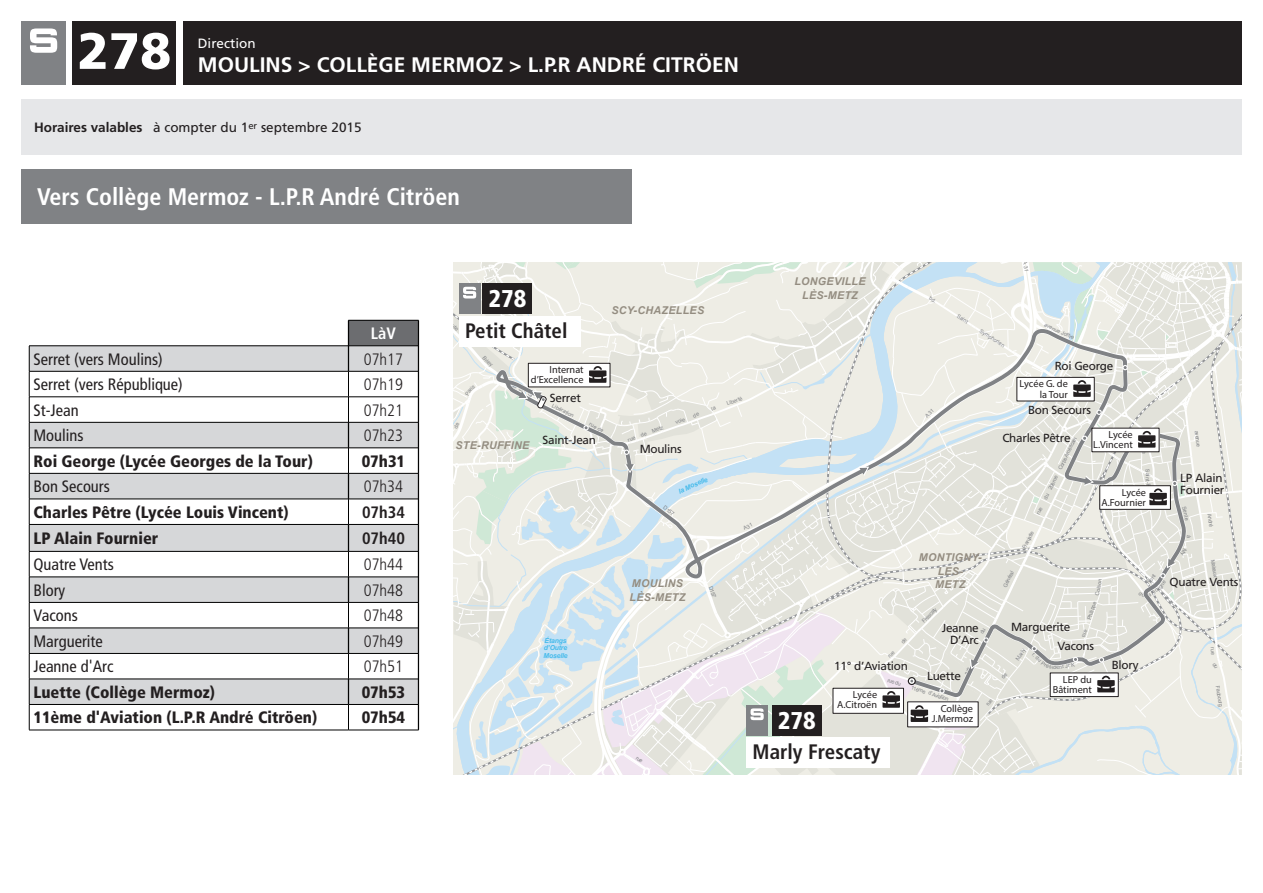
<style>
.page{position:relative;width:1263px;height:893px;background:#fff}
.page>*{position:absolute;margin:0;border:0;box-sizing:border-box;transform-origin:0 0}
.t1{font:900 51px "Frutiger LT Std";color:#fff}
.t2{font:900 condensed 24.3px "Frutiger LT Std";color:#fff}
.t3{font:700 condensed 24px "Frutiger LT Std";color:#fff}
.t4{font:700 21px "Frutiger LT Std";color:#fff}
.t5{font:700 condensed 21px "Frutiger LT Std";color:#231f20}
.t6{font:900 condensed 16.5px "Frutiger LT Std";color:#231f20}
.t7{font:condensed 16.5px "Frutiger LT Std";color:#231f20}
.t8{font:300 condensed 16.5px "Frutiger LT Std";color:#231f20}
.t9{font:700 condensed 16.5px "Frutiger LT Std";color:#231f20}
.t10{font:700 condensed 16.5px "Frutiger LT Std";color:#fff}
.t11{font:13.5px "Frutiger LT Std";color:#231f20}
.t12{font:13.5px "Frutiger LT Std";color:#fff}
.t13{font:11.7px/11.7px "Frutiger LT Std";letter-spacing:-.025em;color:#231f20}
.t14{font:italic 700 10.8px/13.6px "Arial";letter-spacing:.025em;color:#948d81;text-align:center}
.t15{font:italic 10.35px/10.4px "Frutiger";color:#231f20;text-align:right}
.t16{font:italic 700 6.9px/7.8px "Arial";letter-spacing:-.025em;color:#47bbeb}
.t17{font:5.4px "Arial";color:#808285}
.s1{font-weight:700}
</style>
<div class="page">
<div style="left:21px;top:99px;width:1221px;height:56px;background:#e6e7e9"></div>
<div style="left:73px;top:21px;width:103px;height:64px;background:#231f20"></div>
<div style="left:183px;top:21px;width:1059px;height:64px;background:#231f20"></div>
<div style="left:21px;top:21px;width:45px;height:64px;background:#808285"></div>
<svg style="left:30px;top:28px;width:27px;height:25px"></svg>
<svg style="left:30px;top:347px;width:318px;height:357px;fill:#d6d7d9"></svg>
<hr style="left:29px;top:730px;width:319px;height:1px;background:#000">
<hr style="left:348px;top:730px;width:71px;height:1px;background:#000">
<hr style="left:29px;top:346px;width:319px;height:1px;background:#000">
<hr style="left:29px;top:371px;width:319px;height:1px;background:#000">
<hr style="left:29px;top:397px;width:319px;height:1px;background:#000">
<hr style="left:29px;top:422px;width:319px;height:1px;background:#000">
<hr style="left:29px;top:448px;width:319px;height:1px;background:#000">
<hr style="left:29px;top:473px;width:319px;height:1px;background:#000">
<hr style="left:29px;top:499px;width:319px;height:1px;background:#000">
<hr style="left:29px;top:524px;width:319px;height:1px;background:#000">
<hr style="left:29px;top:551px;width:319px;height:1px;background:#000">
<hr style="left:29px;top:577px;width:319px;height:1px;background:#000">
<hr style="left:29px;top:602px;width:319px;height:1px;background:#000">
<hr style="left:29px;top:628px;width:319px;height:1px;background:#000">
<hr style="left:29px;top:653px;width:319px;height:1px;background:#000">
<svg style="left:29px;top:346px;width:1px;height:384px"></svg>
<hr style="left:29px;top:679px;width:319px;height:1px;background:#000">
<svg style="left:348px;top:320px;width:71px;height:410px"></svg>
<hr style="left:29px;top:704px;width:319px;height:1px;background:#000">
<div style="left:21px;top:169px;width:610px;height:55px;background:#808285"></div>
<svg style="left:453px;top:262px;width:789px;height:513px"></svg>
<h1 class="t1" style="left:78px;top:20px;width:95px">278</h1>
<h3 class="t12" style="left:198px;top:35px;width:59px">Direction</h3>
<h3 class="t4" style="left:198px;top:52px;width:542px">MOULINS &gt; COLLÈGE MERMOZ &gt; L.P.R ANDRÉ CITRÖEN</h3>
<h3 class="t11" style="left:34px;top:120px;width:329px"><span class="s1">HORAIRES VALABLES</span> à compter du 1<sup>er</sup> septembre 2015</h3>
<h3 class="t3" style="left:37px;top:182px;width:424px">Vers Collège Mermoz - L.P.R André Citröen</h3>
<h3 class="t10" style="left:371px;top:324px;width:27px">LàV</h3>
<h3 class="t7" style="left:33px;top:349px;width:131px">Serret (vers Moulins)</h3>
<h3 class="t8" style="left:364px;top:350px;width:41px">07h17</h3>
<h3 class="t7" style="left:33px;top:375px;width:151px">Serret (vers République)</h3>
<h3 class="t8" style="left:364px;top:375px;width:41px">07h19</h3>
<h3 class="t7" style="left:33px;top:400px;width:47px">St-Jean</h3>
<h3 class="t8" style="left:364px;top:401px;width:41px">07h21</h3>
<h3 class="t7" style="left:33px;top:426px;width:52px">Moulins</h3>
<h3 class="t8" style="left:364px;top:426px;width:41px">07h23</h3>
<h3 class="t6" style="left:33px;top:451px;width:281px">Roi George (Lycée Georges de la Tour)</h3>
<h3 class="t6" style="left:362px;top:451px;width:45px">07h31</h3>
<h3 class="t7" style="left:33px;top:477px;width:78px">Bon Secours</h3>
<h3 class="t8" style="left:364px;top:477px;width:41px">07h34</h3>
<h3 class="t6" style="left:33px;top:502px;width:257px">Charles Pêtre (Lycée Louis Vincent)</h3>
<h3 class="t9" style="left:362px;top:502px;width:44px">07h34</h3>
<h3 class="t6" style="left:33px;top:528px;width:126px">LP Alain Fournier</h3>
<h3 class="t9" style="left:362px;top:529px;width:44px">07h40</h3>
<h3 class="t7" style="left:33px;top:555px;width:82px">Quatre Vents</h3>
<h3 class="t8" style="left:364px;top:555px;width:41px">07h44</h3>
<h3 class="t7" style="left:33px;top:580px;width:33px">Blory</h3>
<h3 class="t8" style="left:364px;top:581px;width:41px">07h48</h3>
<h3 class="t7" style="left:33px;top:606px;width:46px">Vacons</h3>
<h3 class="t8" style="left:364px;top:606px;width:41px">07h48</h3>
<h3 class="t7" style="left:33px;top:631px;width:71px">Marguerite</h3>
<h3 class="t8" style="left:364px;top:632px;width:41px">07h49</h3>
<h3 class="t7" style="left:33px;top:657px;width:82px">Jeanne d'Arc</h3>
<h3 class="t8" style="left:364px;top:657px;width:41px">07h51</h3>
<h3 class="t6" style="left:33px;top:682px;width:183px">Luette (Collège Mermoz)</h3>
<h3 class="t6" style="left:362px;top:682px;width:45px">07h53</h3>
<h3 class="t6" style="left:33px;top:708px;width:285px">11ème d'Aviation (L.P.R André Citröen)</h3>
<h3 class="t6" style="left:362px;top:708px;width:45px">07h54</h3>
<h2 class="t2" style="left:488px;top:284px;width:39px">278</h2>
<h3 class="t5" style="left:465px;top:318px;width:104px">Petit Châtel</h3>
<h3 class="t14" style="left:611px;top:303px;width:94px">SCY-CHAZELLES</h3>
<h3 class="t14" style="left:794px;top:275px;width:73px">LONGEVILLE<br>LÈS-METZ</h3>
<p class="t17" style="left:959px;top:312px;width:14px;rotate:33deg">Saint</p>
<p class="t17" style="left:982px;top:327px;width:30px;rotate:33deg">Symphorien</p>
<p class="t17" style="left:1065px;top:330px;width:9px;rotate:24deg">offr</p>
<h3 class="t15" style="left:531px;top:364px;width:54px">Internat d’Excellence</h3>
<p class="t17" style="left:513px;top:382px;width:24px;rotate:26deg">av. de la</p>
<h3 class="t13" style="left:550px;top:392px;width:33px">Serret</h3>
<p class="t17" style="left:554px;top:402px;width:25px;rotate:26deg">Libération</p>
<h3 class="t14" style="left:455px;top:438px;width:75px">STE-RUFFINE</h3>
<p class="t17" style="left:591px;top:421px;width:17px;rotate:27deg">rue de</p>
<h3 class="t13" style="left:543px;top:434px;width:55px">Saint-Jean</h3>
<p class="t17" style="left:627px;top:436px;width:39px;rotate:-20deg">rue de Metz</p>
<p class="t17" style="left:674px;top:419px;width:11px;rotate:-20deg">voie</p>
<h3 class="t13" style="left:640px;top:444px;width:43px">Moulins</h3>
<p class="t17" style="left:725px;top:400px;width:15px;rotate:-20deg">Libert</p>
<h3 class="t13" style="left:1055px;top:360px;width:60px">Roi George</h3>
<h3 class="t15" style="left:1020px;top:378px;width:50px">Lycée G. de la Tour</h3>
<h3 class="t13" style="left:1028px;top:404px;width:64px">Bon Secours</h3>
<h3 class="t13" style="left:1002px;top:432px;width:70px">Charles Pêtre</h3>
<h3 class="t15" style="left:1093px;top:429px;width:41px">Lycée<br>L.Vincent</h3>
<p class="t17" style="left:1056px;top:468px;width:37px;rotate:-64deg">Corps Américain</p>
<p class="t17" style="left:1200px;top:430px;width:18px;rotate:83deg">avenue</p>
<p class="t16" style="left:677px;top:488px;width:33px;rotate:-24deg">la Moselle</p>
<p class="t17" style="left:666px;top:504px;width:14px;rotate:38deg">D157</p>
<p class="t17" style="left:1042px;top:497px;width:27px;rotate:-64deg">du 20ème</p>
<h3 class="t15" style="left:1101px;top:487px;width:46px">Lycée<br>A.Fournier</h3>
<h3 class="t13" style="left:1180px;top:473px;width:46px">LP Alain<br>Fournier</h3>
<p class="t17" style="left:1021px;top:547px;width:21px;rotate:-63deg">Franjatte</p>
<p class="t16" style="left:543px;top:636px;width:26px">Étangs d’Outre<br>Moselle</p>
<h3 class="t14" style="left:919px;top:551px;width:64px">MONTIGNY-<br>LES-</h3>
<h3 class="t14" style="left:632px;top:577px;width:53px">MOULINS</h3>
<h3 class="t14" style="left:935px;top:578px;width:32px">METZ</h3>
<h3 class="t14" style="left:630px;top:591px;width:57px">LÈS-METZ</h3>
<p class="t17" style="left:714px;top:585px;width:14px;rotate:71deg">D157</p>
<p class="t17" style="left:920px;top:619px;width:20px;rotate:-44deg">Frescaty</p>
<h3 class="t13" style="left:942px;top:622px;width:39px;text-align:right">Jeanne<br>D’Arc</h3>
<h3 class="t13" style="left:927px;top:670px;width:35px">Luette</h3>
<h3 class="t13" style="left:834px;top:660px;width:75px">11° d’Aviation</h3>
<p class="t17" style="left:889px;top:676px;width:15px;rotate:17deg">rue du</p>
<p class="t17" style="left:912px;top:684px;width:41px;rotate:17deg">11éme d’Aviation</p>
<h3 class="t15" style="left:837px;top:689px;width:41px">Lycée<br>A.Citroën</h3>
<h3 class="t15" style="left:932px;top:703px;width:43px">Collège<br>J.Mermoz</h3>
<h2 class="t2" style="left:778px;top:706px;width:39px">278</h2>
<h3 class="t5" style="left:753px;top:740px;width:129px">Marly Frescaty</h3>
<p class="t17" style="left:1001px;top:585px;width:15px;rotate:-64deg">Génér</p>
<h3 class="t13" style="left:1011px;top:621px;width:61px">Marguerite</h3>
<p class="t17" style="left:1086px;top:618px;width:31px;rotate:-72deg">Philippe C</p>
<h3 class="t13" style="left:1057px;top:640px;width:38px">Vacons</h3>
<p class="t17" style="left:1053px;top:664px;width:5px">d</p>
<p class="t17" style="left:1056px;top:664px;width:20px;rotate:-8deg">ent JFK</p>
<h3 class="t15" style="left:1053px;top:674px;width:41px">LEP du<br>Bâtiment</h3>
<h3 class="t13" style="left:1112px;top:659px;width:28px">Blory</h3>
<p class="t17" style="left:1216px;top:559px;width:19px;rotate:80deg">Malraux</p>
<h3 class="t13" style="left:1169px;top:576px;width:70px">Quatre Vents</h3>
<p class="t17" style="left:1221px;top:685px;width:23px;rotate:80deg">Faubourg</p>
</div>
